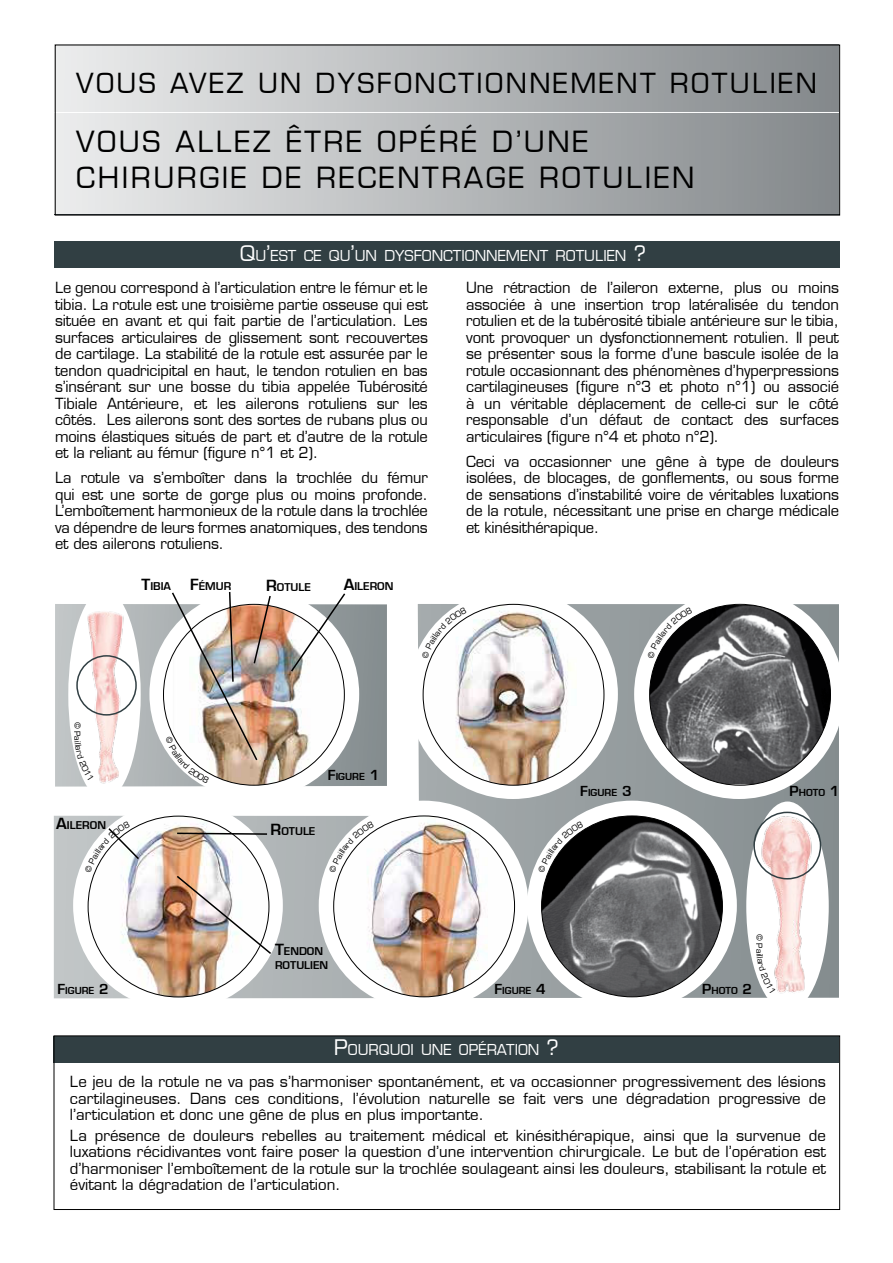
<style>
.page{position:relative;width:893px;height:1263px;background:#fff}
.page>*{position:absolute;margin:0;border:0;box-sizing:border-box;transform-origin:0 0}
.t1{font:500 28.5px/36px "Eurostile";letter-spacing:.09em;color:#000}
.t2{font:500 27px "Eurostile";letter-spacing:.09em;color:#000}
.t3{font:500 15px/16.5px "Eurostile";letter-spacing:-.01em;color:#000;text-align:justify}
.t4{font:500 14.7px "Eurostile";color:#fff}
.t5{font:600 13.5px "Eurostile";color:#000}
.t6{font:600 10.5px/13.5px "Eurostile";color:#000}
.t7{font:600 9.45px "Eurostile";color:#000}
.s1{font-size:21px}
.s2{font-size:15px}
.s3{font-size:13.5px}
</style>
<div class="page">
<svg style="left:54px;top:604px;width:785px;height:394px"></svg>
<div style="left:149px;top:589px;width:210px;height:210px;background:#fff;border-radius:50%"></div>
<div style="left:746px;top:801px;width:83px;height:210px;background:#fff;border-radius:50%"></div>
<div style="left:68px;top:590px;width:73px;height:209px;background:#fff;border-radius:50%"></div>
<div style="left:73px;top:801px;width:210px;height:209px;background:#fff;border-radius:50%"></div>
<div style="left:408px;top:589px;width:210px;height:210px;background:#fff;border-radius:50%"></div>
<div style="left:319px;top:801px;width:209px;height:209px;background:#fff;border-radius:50%"></div>
<div style="left:634px;top:589px;width:210px;height:210px;background:#fff;border-radius:50%"></div>
<div style="left:527px;top:801px;width:210px;height:209px;background:#fff;border-radius:50%"></div>
<div style="left:54px;top:242px;width:786px;height:26px;background:#313f43"></div>
<div style="left:0;top:44px;width:839px;height:170px;background:linear-gradient(to right,#f6f7f7,#818689)"></div>
<hr style="left:54px;top:112px;width:785px;height:1px;background:#fff">
<div style="left:54px;top:1036px;width:785px;height:27px;background:#313f43"></div>
<div style="left:54px;top:1036px;width:786px;height:174px;border:1px solid #000"></div>
<img style="left:173px;top:605px;width:171px;height:180px">
<img style="left:650px;top:605px;width:180px;height:179px">
<img style="left:423px;top:604px;width:181px;height:181px;border-radius:90px">
<img style="left:88px;top:816px;width:181px;height:181px;border-radius:90px">
<img style="left:542px;top:816px;width:180px;height:181px;border-radius:90px">
<img style="left:334px;top:816px;width:181px;height:181px;border-radius:90px">
<svg style="left:289px;top:593px;width:58px;height:80px"></svg>
<img style="left:175px;top:874px;width:98px;height:81px">
<svg style="left:176px;top:832px;width:93px;height:3px"></svg>
<img style="left:759px;top:810px;width:70px;height:188px">
<img style="left:87px;top:610px;width:41px;height:181px">
<div style="left:76px;top:655px;width:61px;height:61px;border:2px solid #313f43;border-radius:50%"></div>
<div style="left:753px;top:812px;width:68px;height:67px;border:2px solid #313f43;border-radius:50%"></div>
<div style="left:55px;top:45px;width:785px;height:170px;border:1px solid #000"></div>
<svg style="left:74px;top:722px;width:19px;height:58px"></svg>
<svg style="left:756px;top:934px;width:19px;height:59px"></svg>
<svg style="left:422px;top:607px;width:45px;height:52px"></svg>
<img style="left:165px;top:592px;width:107px;height:192px">
<svg style="left:329px;top:821px;width:45px;height:52px"></svg>
<svg style="left:85px;top:821px;width:55px;height:52px"></svg>
<svg style="left:538px;top:821px;width:45px;height:52px"></svg>
<svg style="left:647px;top:607px;width:45px;height:52px"></svg>
<h2 class="t2" style="left:76px;top:66px;width:742px">VOUS AVEZ UN DYSFONCTIONNEMENT ROTULIEN</h2>
<h1 class="t1" style="left:76px;top:124px;width:620px">VOUS ALLEZ ÊTRE OPÉRÉ D’UNE<br>CHIRURGIE DE RECENTRAGE ROTULIEN</h1>
<p class="t4" style="left:240px;top:247px;width:408px"><span class="s1">Q</span>U<span class="s1">’</span>EST CE QU<span class="s1">’</span>UN DYSFONCTIONNEMENT ROTULIEN <span class="s1">?</span></p>
<p class="t3" style="left:55px;top:279px;width:374px">Le genou correspond à l’articulation entre le fémur et le tibia. La rotule est une troisième partie osseuse qui est située en avant et qui fait partie de l’articulation. Les surfaces articulaires de glissement sont recouvertes de cartilage. La stabilité de la rotule est assurée par le tendon quadricipital en haut, le tendon rotulien en bas s’insérant sur une bosse du tibia appelée Tubérosité Tibiale Antérieure, et les ailerons rotuliens sur les côtés. Les ailerons sont des sortes de rubans plus ou moins élastiques situés de part et d’autre de la rotule et la reliant au fémur (figure n°1 et 2).</p>
<p class="t3" style="left:55px;top:469px;width:374px">La rotule va s’emboîter dans la trochlée du fémur qui est une sorte de gorge plus ou moins profonde.<br>L’emboîtement harmonieux de la rotule dans la trochlée va dépendre de leurs formes anatomiques, des tendons et des ailerons rotuliens.</p>
<p class="t6" style="left:142px;top:580px;width:31px"><span class="s2">T</span>IBIA</p>
<p class="t6" style="left:190px;top:580px;width:43px"><span class="s2">F</span>ÉMUR</p>
<p class="t6" style="left:344px;top:580px;width:51px"><span class="s2">A</span>ILERON</p>
<p class="t6" style="left:266px;top:581px;width:46px"><span class="s2">R</span>OTULE</p>
<p class="t3" style="left:466px;top:279px;width:374px">Une rétraction de l’aileron externe, plus ou moins associée à une insertion trop latéralisée du tendon rotulien et de la tubérosité tibiale antérieure sur le tibia, vont provoquer un dysfonctionnement rotulien. Il peut se présenter sous la forme d’une bascule isolée de la rotule occasionnant des phénomènes d’hyperpressions cartilagineuses (figure n°3 et photo n°1) ou associé à un véritable déplacement de celle-ci sur le côté responsable d’un défaut de contact des surfaces articulaires (figure n°4 et photo n°2).</p>
<p class="t3" style="left:466px;top:453px;width:374px">Ceci va occasionner une gêne à type de douleurs isolées, de blocages, de gonflements, ou sous forme de sensations d’instabilité voire de véritables luxations de la rotule, nécessitant une prise en charge médicale et kinésithérapique.</p>
<p class="t6" style="left:56px;top:818px;width:51px"><span class="s2">A</span>ILERON</p>
<p class="t7" style="left:57px;top:985px;width:53px"><span class="s3">F</span>IGURE <span class="s3">2</span></p>
<p class="t7" style="left:328px;top:771px;width:53px"><span class="s3">F</span>IGURE <span class="s3">1</span></p>
<p class="t6" style="left:271px;top:824px;width:46px"><span class="s2">R</span>OTULE</p>
<p class="t6" style="left:275px;top:945px;width:55px"><span class="s2">T</span>ENDON<br>ROTULIEN</p>
<p class="t7" style="left:580px;top:787px;width:53px"><span class="s3">F</span>IGURE <span class="s3">3</span></p>
<p class="t7" style="left:790px;top:788px;width:51px"><span class="s3">P</span>HOTO <span class="s3">1</span></p>
<p class="t7" style="left:502px;top:985px;width:45px">IGURE <span class="s3">4</span></p>
<p class="t7" style="left:702px;top:985px;width:51px"><span class="s3">P</span>HOTO <span class="s3">2</span></p>
<p class="t5" style="left:494px;top:981px;width:9px">F</p>
<p class="t4" style="left:334px;top:1041px;width:226px"><span class="s1">P</span>OURQUOI UNE OPÉRATION <span class="s1">?</span></p>
<p class="t3" style="left:70px;top:1073px;width:758px">Le jeu de la rotule ne va pas s’harmoniser spontanément, et va occasionner progressivement des lésions cartilagineuses. Dans ces conditions, l’évolution naturelle se fait vers une dégradation progressive de l’articulation et donc une gêne de plus en plus importante.</p>
<p class="t3" style="left:70px;top:1127px;width:758px">La présence de douleurs rebelles au traitement médical et kinésithérapique, ainsi que la survenue de luxations récidivantes vont faire poser la question d’une intervention chirurgicale. Le but de l’opération est d’harmoniser l’emboîtement de la rotule sur la trochlée soulageant ainsi les douleurs, stabilisant la rotule et évitant la dégradation de l’articulation.</p>
</div>
